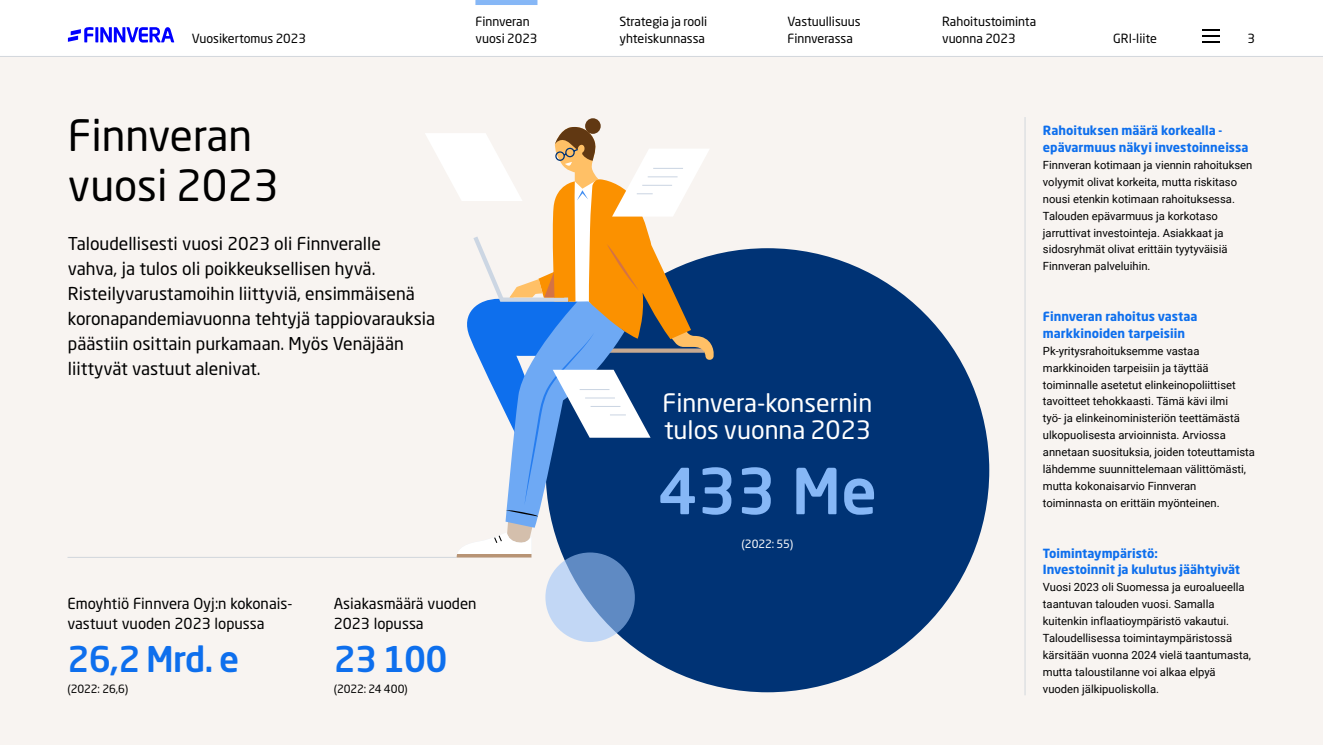
<style>
.page{position:relative;width:1323px;height:745px;background:#fff}
.page>*{position:absolute;margin:0;border:0;box-sizing:border-box;transform-origin:0 0}
.t1{font:500 62.5px "Neo Sans Std";color:#86b7f6}
.t2{font:42.5px/50px "Neo Sans Std";color:#000}
.t3{font:500 35px "Neo Sans Std";letter-spacing:-.02em;color:#0e6fed}
.t4{font:25px/27.5px "Neo Sans Std";color:#fff}
.t5{font:17.5px/25px "Neo Sans Std";color:#000}
.t6{font:15px/20px "Neo Sans Std";color:#000}
.t7{font:700 12.5px/16.9px "Neo Sans Std";color:#0e6fed}
.t8{font:12.5px/16.2px "Neo Sans Std";color:#000}
.t9{font:11.25px/16.9px "Roboto";color:#000}
.t10{font:11.25px "Neo Sans Std";letter-spacing:-.01em;color:#000}
.t11{font:11.25px "Neo Sans Std";letter-spacing:-.01em;color:#fff}
</style>
<div class="page">
<div style="left:0;top:56px;width:1323px;height:688px;background:#f8f4f1"></div>
<hr style="left:1025px;top:117px;width:1px;height:577px;background:#d2d7dc">
<hr style="left:68px;top:556px;width:425px;height:1px;background:#d2d7dc">
<div style="left:546px;top:248px;width:443px;height:443px;background:#003375;border-radius:50%"></div>
<div style="left:585px;top:118px;width:16px;height:16px;background:#613812;border-radius:50%"></div>
<svg style="left:425px;top:125px;width:289px;height:432px"></svg>
<svg style="left:545px;top:552px;width:90px;height:89px;background:#8cadd9"></svg>
<hr style="left:0;top:56px;width:1323px;height:1px;background:#d2d7dc">
<svg style="left:68px;top:27px;width:106px;height:16px"></svg>
<svg style="left:1202px;top:30px;width:17px;height:13px"></svg>
<div style="left:475px;top:0;width:62px;height:5px;background:#86b7f6"></div>
<p class="t8" style="left:475px;top:13px;width:64px">Finnveran vuosi 2023</p>
<p class="t8" style="left:619px;top:13px;width:89px">Strategia ja rooli yhteiskunnassa</p>
<p class="t8" style="left:787px;top:13px;width:75px">Vastuullisuus<br>Finnverassa</p>
<p class="t8" style="left:942px;top:13px;width:96px">Rahoitustoiminta vuonna 2023</p>
<p class="t8" style="left:192px;top:30px;width:116px">Vuosikertomus 2023</p>
<p class="t8" style="left:1113px;top:30px;width:45px">GRI-liite</p>
<p class="t8" style="left:1247px;top:30px;width:9px">3</p>
<h2 class="t2" style="left:68px;top:109px;width:212px">Finnveran vuosi 2023</h2>
<p class="t5" style="left:68px;top:230px;width:369px">Taloudellisesti vuosi 2023 oli Finnveralle<br>vahva, ja tulos oli poikkeuksellisen hyvä.<br>Risteilyvarustamoihin liittyviä, ensimmäisenä koronapandemiavuonna tehtyjä tappiovarauksia päästiin osittain purkamaan. Myös Venäjään liittyvät vastuut alenivat.</p>
<h3 class="t6" style="left:68px;top:593px;width:225px">Emoyhtiö Finnvera Oyj:n kokonais&shy;vastuut vuoden 2023 lopussa</h3>
<h3 class="t3" style="left:68px;top:636px;width:173px">26,2 Mrd. e</h3>
<p class="t10" style="left:68px;top:681px;width:62px">(2022: 26,6)</p>
<h3 class="t6" style="left:334px;top:593px;width:144px">Asiakasmäärä vuoden<br>2023 lopussa</h3>
<h3 class="t3" style="left:334px;top:636px;width:115px">23 100</h3>
<p class="t10" style="left:334px;top:681px;width:76px">(2022: 24 400)</p>
<h3 class="t4" style="left:663px;top:388px;width:211px">Finnvera-konsernin tulos vuonna 2023</h3>
<h1 class="t1" style="left:658px;top:451px;width:221px">433 Me</h1>
<p class="t11" style="left:742px;top:536px;width:53px">(2022: 55)</p>
<p class="t7" style="left:1043px;top:122px;width:207px">Rahoituksen määrä korkealla - epävarmuus näkyi investoinneissa</p>
<p class="t9" style="left:1043px;top:156px;width:211px">Finnveran kotimaan ja viennin rahoituksen volyymit olivat korkeita, mutta riskitaso nousi etenkin kotimaan rahoituksessa.<br>Talouden epävarmuus ja korkotaso jarruttivat investointeja. Asiakkaat ja sidosryhmät olivat erittäin tyytyväisiä Finnveran palveluihin.</p>
<p class="t7" style="left:1043px;top:307px;width:156px">Finnveran rahoitus vastaa markkinoiden tarpeisiin</p>
<p class="t9" style="left:1043px;top:342px;width:214px">Pk-yritysrahoituksemme vastaa markkinoiden tarpeisiin ja täyttää toiminnalle asetetut elinkeinopoliittiset tavoitteet tehokkaasti. Tämä kävi ilmi<br>työ- ja elinkeinoministeriön teettämästä ulkopuolisesta arvioinnista. Arviossa annetaan suosituksia, joiden toteuttamista lähdemme suunnittelemaan välittömästi, mutta kokonaisarvio Finnveran toiminnasta on erittäin myönteinen.</p>
<p class="t7" style="left:1043px;top:543px;width:199px">Toimintaympäristö:<br>Investoinnit ja kulutus jäähtyivät</p>
<p class="t9" style="left:1043px;top:578px;width:210px">Vuosi 2023 oli Suomessa ja euroalueella taantuvan talouden vuosi. Samalla kuitenkin inflaatioympäristö vakautui.<br>Taloudellisessa toimintaympäristossä kärsitään vuonna 2024 vielä taantumasta, mutta taloustilanne voi alkaa elpyä vuoden jälkipuoliskolla.</p>
</div>
